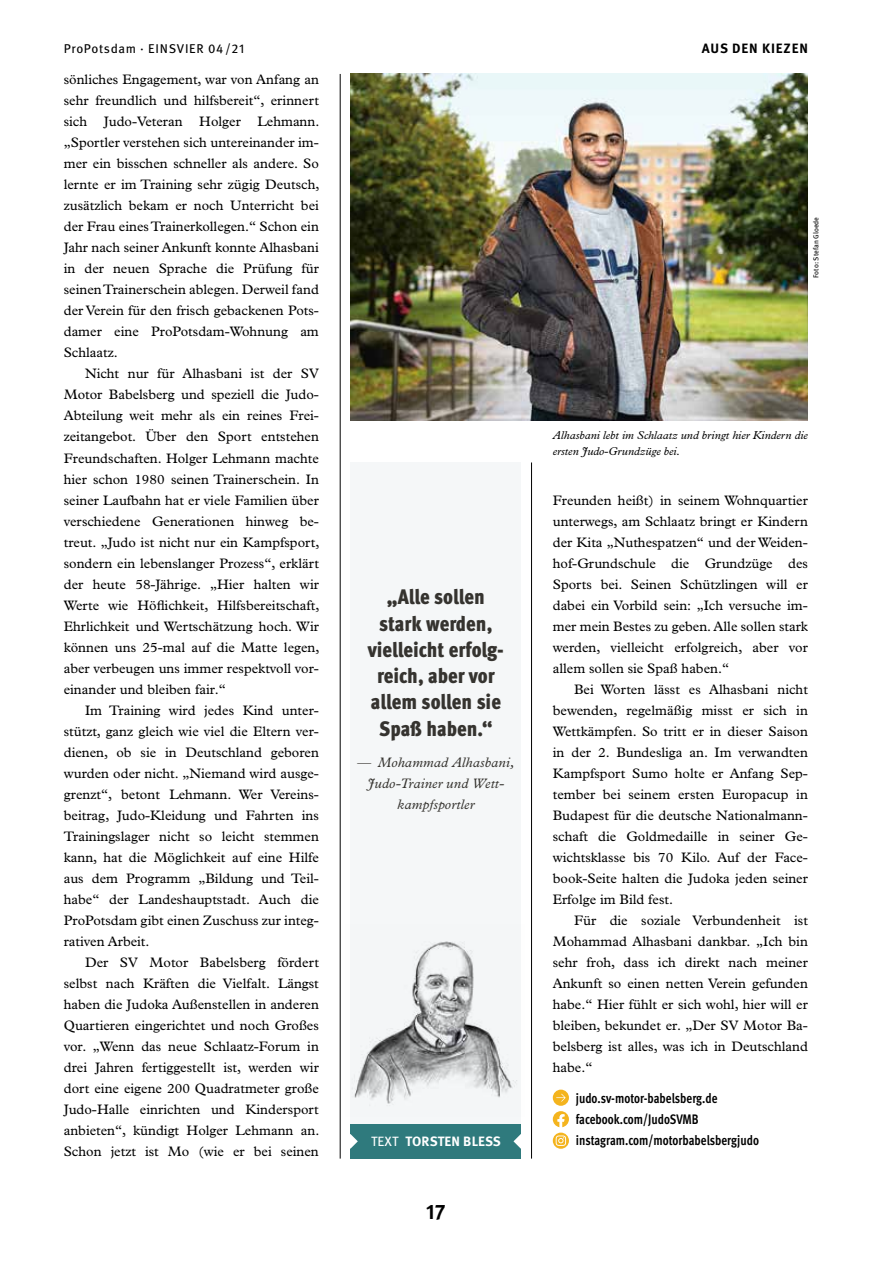
<style>
.page{position:relative;width:893px;height:1263px;background:#fff}
.page>*{position:absolute;margin:0;border:0;box-sizing:border-box;transform-origin:0 0}
.t1{font:900 condensed 21px/26.2px "Meta Pro";color:#35332f;text-align:center}
.t2{font:700 21px "Meta Pro";color:#000}
.t3{font:13.8px/21px "Plantin MT Pro";color:#000;text-align:justify}
.t4{font:700 condensed 13.8px/21px "Meta Pro";color:#000;scale:.93 1}
.t5{font:italic 13.8px/21px "Plantin MT Pro";letter-spacing:.015em;color:#35332f;text-align:center}
.t6{font:700 13.5px "Meta Pro";letter-spacing:.01em;color:#fff}
.t7{font:700 13.5px "Meta Pro";letter-spacing:.06em;color:#000}
.t8{font:12.75px "Meta Pro";letter-spacing:.05em;color:#000}
.t9{font:italic 11.4px/15.8px "Plantin MT Pro";color:#000}
.t10{font:7.2px "Meta Pro";color:#000}
.s1{font-weight:400}
</style>
<div class="page">
<img style="left:350px;top:74px;width:458px;height:346px">
<svg style="left:553px;top:1089px;width:16px;height:17px"></svg>
<svg style="left:556px;top:1094px;width:9px;height:7px"></svg>
<svg style="left:553px;top:1111px;width:16px;height:16px"></svg>
<hr style="left:340px;top:74px;width:1px;height:1084px;background:#000">
<hr style="left:531px;top:462px;width:1px;height:696px;background:#000">
<div style="left:350px;top:462px;width:171px;height:693px;background:#f5f7f8"></div>
<div style="left:350px;top:1124px;width:171px;height:34px;background:#2f7a7d"></div>
<svg style="left:513px;top:1134px;width:8px;height:15px"></svg>
<svg style="left:350px;top:1134px;width:8px;height:15px"></svg>
<img style="left:352px;top:941px;width:165px;height:163px">
<svg style="left:553px;top:1132px;width:16px;height:17px"></svg>
<svg style="left:556px;top:1135px;width:10px;height:11px"></svg>
<p class="t8" style="left:64px;top:39px;width:182px">ProPotsdam · EINSVIER 04/21</p>
<p class="t7" style="left:702px;top:38px;width:108px">AUS DEN KIEZEN</p>
<p class="t3" style="left:64px;top:69px;width:257px">sönliches Engagement, war von Anfang an sehr freundlich und hilfsbereit“, erinnert sich Judo-Veteran Holger Lehmann. „Sportler verstehen sich untereinander im&shy;mer ein bisschen schneller als andere. So lernte er im Training sehr zügig Deutsch, zusätzlich bekam er noch Unterricht bei der Frau eines Trainerkollegen.“ Schon ein Jahr nach seiner Ankunft konnte Alhasbani in der neuen Sprache die Prüfung für seinen Trainerschein ablegen. Derweil fand der Verein für den frisch gebackenen Pots&shy;damer eine ProPotsdam-Wohnung am Schlaatz.</p>
<p class="t3" style="left:64px;top:363px;width:257px;text-indent:21px">Nicht nur für Alhasbani ist der SV Motor Babelsberg und speziell die Judo-Abteilung weit mehr als ein reines Frei&shy;zeitangebot. Über den Sport entstehen Freundschaften. Holger Lehmann machte hier schon 1980 seinen Trainerschein. In seiner Laufbahn hat er viele Familien über verschiedene Generationen hinweg be&shy;treut. „Judo ist nicht nur ein Kampfsport, sondern ein lebenslanger Prozess“, erklärt der heute 58-Jährige. „Hier halten wir Werte wie Höflichkeit, Hilfsbereitschaft, Ehrlichkeit und Wertschätzung hoch. Wir können uns 25-mal auf die Matte legen, aber verbeugen uns immer respektvoll vor&shy;einander und bleiben fair.“</p>
<p class="t3" style="left:64px;top:699px;width:257px;text-indent:21px">Im Training wird jedes Kind unter&shy;stützt, ganz gleich wie viel die Eltern ver&shy;dienen, ob sie in Deutschland geboren wurden oder nicht. „Niemand wird ausge&shy;grenzt“, betont Lehmann. Wer Vereins&shy;beitrag, Judo-Kleidung und Fahrten ins Trainingslager nicht so leicht stemmen kann, hat die Möglichkeit auf eine Hilfe aus dem Programm „Bildung und Teil&shy;habe“ der Landeshauptstadt. Auch die ProPotsdam gibt einen Zuschuss zur integ&shy;rativen Arbeit.</p>
<p class="t3" style="left:64px;top:951px;width:257px;text-indent:21px">Der SV Motor Babelsberg fördert selbst nach Kräften die Vielfalt. Längst haben die Judoka Außenstellen in anderen Quartieren eingerichtet und noch Großes vor. „Wenn das neue Schlaatz-Forum in drei Jahren fertiggestellt ist, werden wir dort eine eigene 200 Quadratmeter große Judo-Halle einrichten und Kindersport anbieten“, kündigt Holger Lehmann an.<br>Schon jetzt ist Mo (wie er bei seinen</p>
<p class="t10" style="left:810px;top:278px;width:62px;rotate:-90deg">Foto: Stefan Gloede</p>
<p class="t9" style="left:553px;top:427px;width:257px">Alhasbani lebt im Schlaatz und bringt hier Kindern die ersten Judo-Grundzüge bei.</p>
<p class="t3" style="left:553px;top:489px;width:257px">Freunden heißt) in seinem Wohnquartier unterwegs, am Schlaatz bringt er Kindern der Kita „Nuthespatzen“ und der Weiden&shy;hof-Grundschule die Grundzüge des Sports bei. Seinen Schützlingen will er dabei ein Vorbild sein: „Ich versuche im&shy;mer mein Bestes zu geben. Alle sollen stark werden, vielleicht erfolgreich, aber vor allem sollen sie Spaß haben.“</p>
<p class="t3" style="left:553px;top:678px;width:257px;text-indent:21px">Bei Worten lässt es Alhasbani nicht bewenden, regelmäßig misst er sich in Wettkämpfen. So tritt er in dieser Saison in der 2. Bundesliga an. Im verwandten Kampfsport Sumo holte er Anfang Sep&shy;tember bei seinem ersten Europacup in Budapest für die deutsche Nationalmann&shy;schaft die Goldmedaille in seiner Ge&shy;wichtsklasse bis 70 Kilo. Auf der Face&shy;book-Seite halten die Judoka jeden seiner Erfolge im Bild fest.</p>
<p class="t3" style="left:553px;top:909px;width:257px;text-indent:21px">Für die soziale Verbundenheit ist Mohammad Alhasbani dankbar. „Ich bin sehr froh, dass ich direkt nach meiner Ankunft so einen netten Verein gefunden habe.“ Hier fühlt er sich wohl, hier will er bleiben, bekundet er. „Der SV Motor Ba&shy;belsberg ist alles, was ich in Deutschland habe.“</p>
<h1 class="t1" style="left:368px;top:583px;width:138px">„Alle sollen stark werden, vielleicht erfolg&shy;reich, aber vor allem sollen sie<br>Spaß haben.“</h1>
<p class="t5" style="left:357px;top:752px;width:159px">— Mohammad Alhasbani,<br>Judo-Trainer und Wett&shy;kampfsportler</p>
<p class="t4" style="left:576px;top:1087px;width:198px">judo.sv-motor-babelsberg.de facebook.com/JudoSVMB instagram.com/motorbabelsbergjudo</p>
<p class="t6" style="left:371px;top:1131px;width:131px"><span class="s1">TEXT</span> TORSTEN BLESS</p>
<h1 class="t2" style="left:426px;top:1195px;width:21px">17</h1>
</div>
